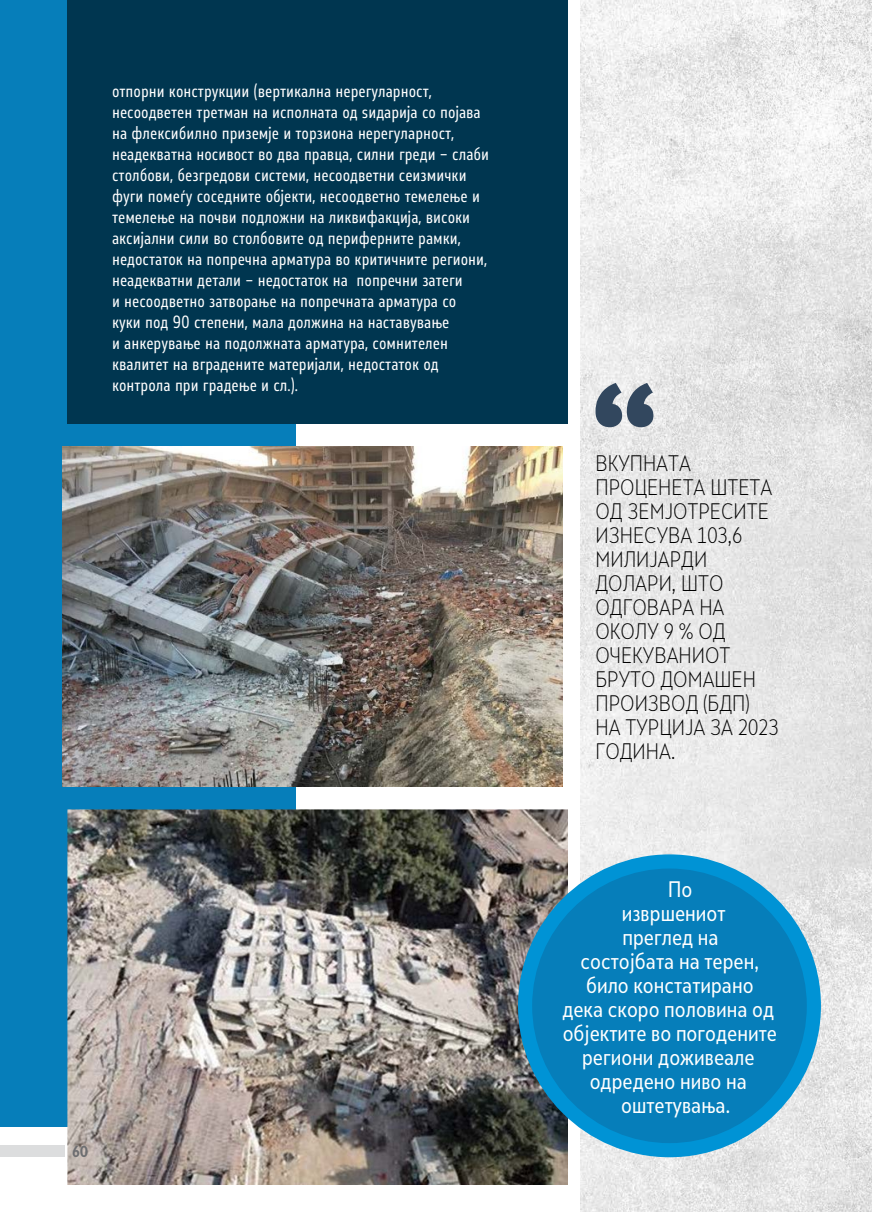
<style>
.page{position:relative;width:872px;height:1212px;background:#fff}
.page>*{position:absolute;margin:0;border:0;box-sizing:border-box;transform-origin:0 0}
.vmetnuvanja{font:300 21px/24px "Skola Sans Cn";color:#000}
.vmetnuvanja-2{font:21px "Skola Sans Cn";color:#fff}
.t1{font:16.5px/21px "Stobi Sans Cn";color:#fff}
.t2{font:700 15px "Skola Sans Cn";color:#6d6e71}
</style>
<div class="page">
<div style="left:0;top:0;width:296px;height:1127px;background:#067eba"></div>
<img style="left:580px;top:0;width:292px;height:1212px">
<div style="left:67px;top:0;width:501px;height:424px;background:#003650"></div>
<img style="left:62px;top:447px;width:501px;height:339px">
<img style="left:67px;top:809px;width:501px;height:376px">
<div style="left:518px;top:854px;width:303px;height:303px;background:#0093d5;border-radius:50%"></div>
<div style="left:532px;top:868px;width:274px;height:275px;background:#067eba;border-radius:50%"></div>
<svg style="left:595px;top:383px;width:58px;height:44px;background:#738190"></svg>
<div style="left:0;top:1145px;width:64px;height:12px;background:#dcddde"></div>
<p class="t1" style="left:112px;top:80px;width:378px">отпорни конструкции (вертикална нерегуларност, несоодветен третман на исполната од ѕидарија со појава на флексибилно приземје и торзиона нерегуларност, неадекватна носивост во два правца, силни греди – слаби столбови, безгредови системи, несоодветни сеизмички фуги помеѓу соседните објекти, несоодветно темелење и темелење на почви подложни на ликвифакција, високи аксијални сили во столбовите од периферните рамки, недостаток на попречна арматура во критичните региони, неадекватни детали – недостаток на попречни затеги<br>и несоодветно затворање на попречната арматура со куки под 90 степени, мала должина на наставување<br>и анкерување на подолжната арматура, сомнителен квалитет на вградените материјали, недостаток од контрола при градење и сл.).</p>
<p class="t2" style="left:72px;top:1142px;width:17px">60</p>
<p class="vmetnuvanja" style="left:595px;top:451px;width:184px">ВКУПНАТА<br>ПРОЦЕНЕТА ШТЕТА<br>ОД ЗЕМЈОТРЕСИТЕ<br>ИЗНЕСУВА 103,6<br>МИЛИЈАРДИ<br>ДОЛАРИ, ШТО<br>ОДГОВАРА НА<br>ОКОЛУ 9 % ОД<br>ОЧЕКУВАНИОТ<br>БРУТО ДОМАШЕН<br>ПРОИЗВОД (БДП)<br>НА ТУРЦИЈА ЗА 2023<br>ГОДИНА.</p>
<p class="vmetnuvanja-2" style="left:668px;top:876px;width:26px">По</p>
<p class="vmetnuvanja-2" style="left:621px;top:900px;width:105px">извршениот</p>
<p class="vmetnuvanja-2" style="left:622px;top:924px;width:98px">преглед на</p>
<p class="vmetnuvanja-2" style="left:580px;top:948px;width:180px">состојбата на терен,</p>
<p class="vmetnuvanja-2" style="left:586px;top:972px;width:169px">било констатирано</p>
<p class="vmetnuvanja-2" style="left:562px;top:996px;width:213px">дека скоро половина од</p>
<p class="vmetnuvanja-2" style="left:562px;top:1020px;width:216px">објектите во погодените</p>
<p class="vmetnuvanja-2" style="left:582px;top:1044px;width:174px">региони доживеале</p>
<p class="vmetnuvanja-2" style="left:590px;top:1068px;width:159px">одредено ниво на</p>
<p class="vmetnuvanja-2" style="left:621px;top:1092px;width:111px">оштетувања.</p>
</div>
